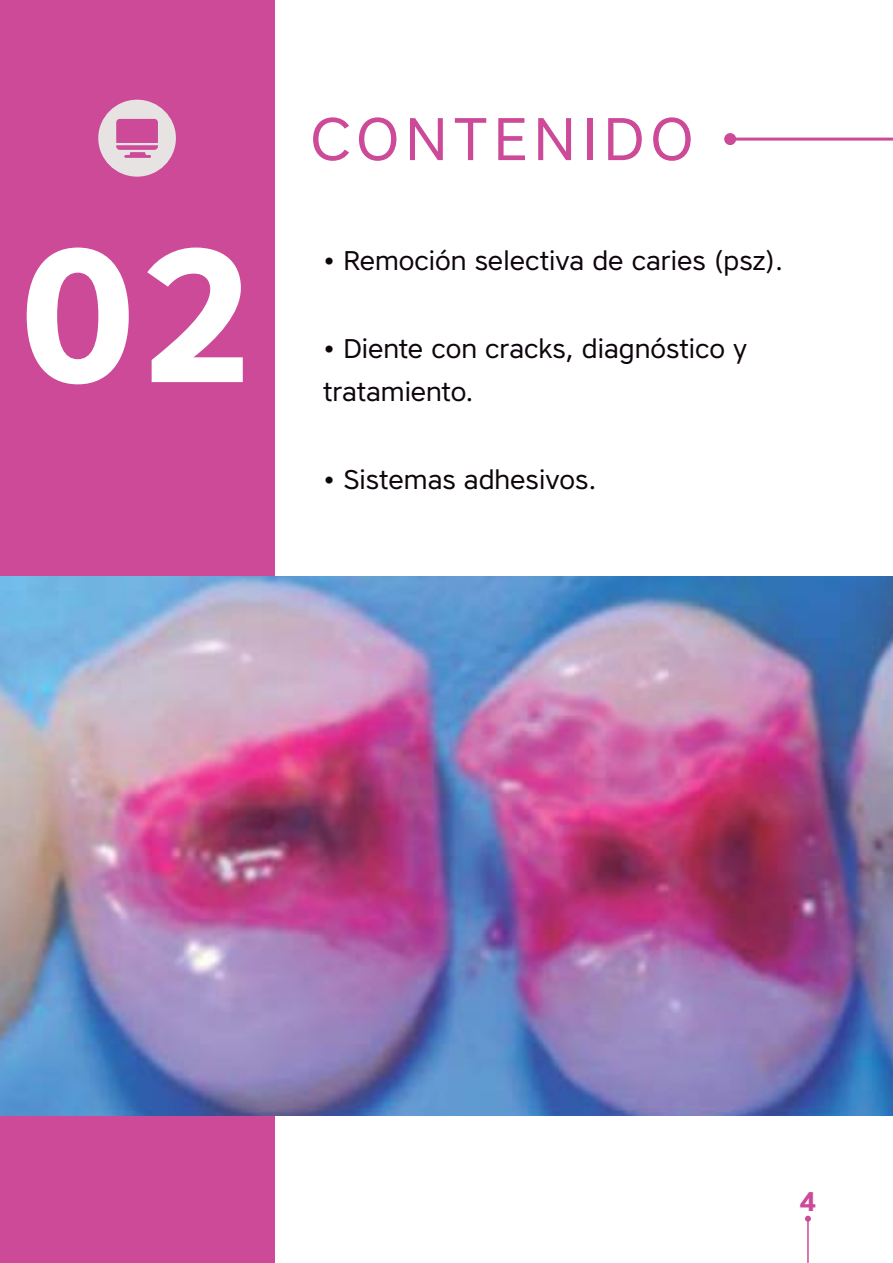
<style>
.page{position:relative;width:893px;height:1263px;background:#fff}
.page>*{position:absolute;margin:0;border:0;box-sizing:border-box;transform-origin:0 0}
.t1{font:700 189px "Core Sans A65";color:#fff}
.t2{font:60px "Core Sans A45";letter-spacing:.1em;color:#cc4a98}
.t3{font:27px/43.8px "Core Sans A45";color:#0e050c}
.t4{font:700 27px "Core Sans A65";color:#cc4b98}
</style>
<div class="page">
<hr style="left:807px;top:1219px;width:2px;height:44px;background:#cc4b98">
<svg style="left:805px;top:1216px;width:6px;height:6px"></svg>
<hr style="left:730px;top:138px;width:163px;height:3px;background:#cc4b98">
<div style="left:724px;top:133px;width:12px;height:12px;background:#cc4b98;border-radius:50%"></div>
<div style="left:0;top:0;width:274px;height:1263px;background:#cc4a98"></div>
<img style="left:0;top:577px;width:893px;height:539px">
<div style="left:98px;top:100px;width:78px;height:77px;background:#e6e3e2;border-radius:50%"></div>
<hr style="left:124px;top:155px;width:27px;height:3px;background:#cc4a98">
<svg style="left:116px;top:119px;width:42px;height:31px"></svg>
<h1 class="t1" style="left:18px;top:206px;width:239px">02</h1>
<h2 class="t2" style="left:310px;top:117px;width:384px">CONTENIDO</h2>
<p class="t3" style="left:323px;top:241px;width:462px">• Remoción selectiva de caries (psz).</p>
<p class="t3" style="left:323px;top:329px;width:425px">• Diente con cracks, diagnóstico y tratamiento.</p>
<p class="t3" style="left:323px;top:461px;width:275px">• Sistemas adhesivos.</p>
<p class="t4" style="left:799px;top:1186px;width:18px">4</p>
</div>
